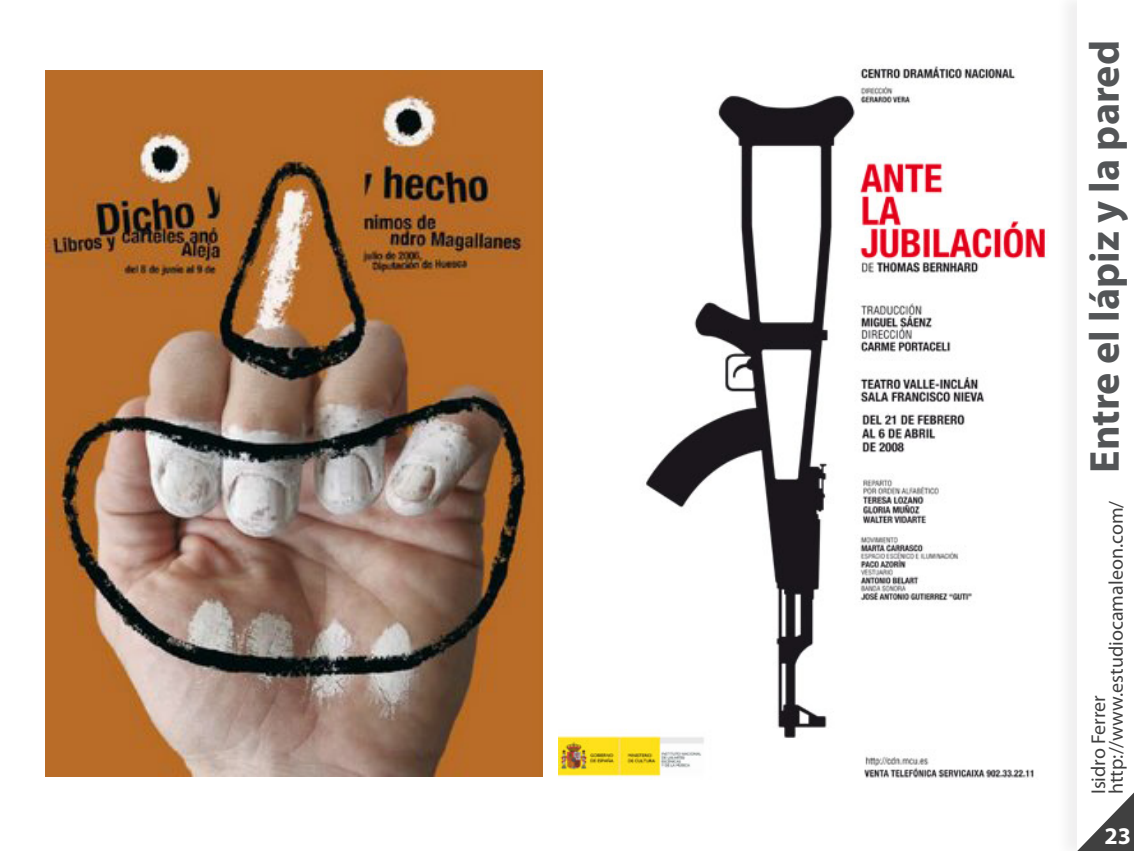
<style>
.page{position:relative;width:1134px;height:851px;background:#fff}
.page>*{position:absolute;margin:0;border:0;box-sizing:border-box;transform-origin:0 0}
.t1{font:700 42px "Myriad Pro";color:#535557}
.t2{font:700 24px "Myriad Pro";color:#fff}
.t3{font:20px/17.8px "Myriad Pro";color:#404040}
</style>
<div class="page">
<div style="left:1055px;top:0;width:79px;height:850px;background:#f7f7f7"></div>
<div style="left:1077px;top:0;width:57px;height:850px;background:#fff"></div>
<svg style="left:1078px;top:792px;width:56px;height:58px"></svg>
<img style="left:45px;top:71px;width:498px;height:705px">
<img style="left:558px;top:66px;width:489px;height:713px">
<h1 class="t1" style="left:1077px;top:472px;width:434px;rotate:-90deg">Entre el lápiz y la pared</h1>
<p class="t3" style="left:1089px;top:794px;width:295px;rotate:-90deg">Isidro Ferrer http://www.estudiocamaleon.com/</p>
<p class="t2" style="left:1104px;top:819px;width:28px">23</p>
</div>
